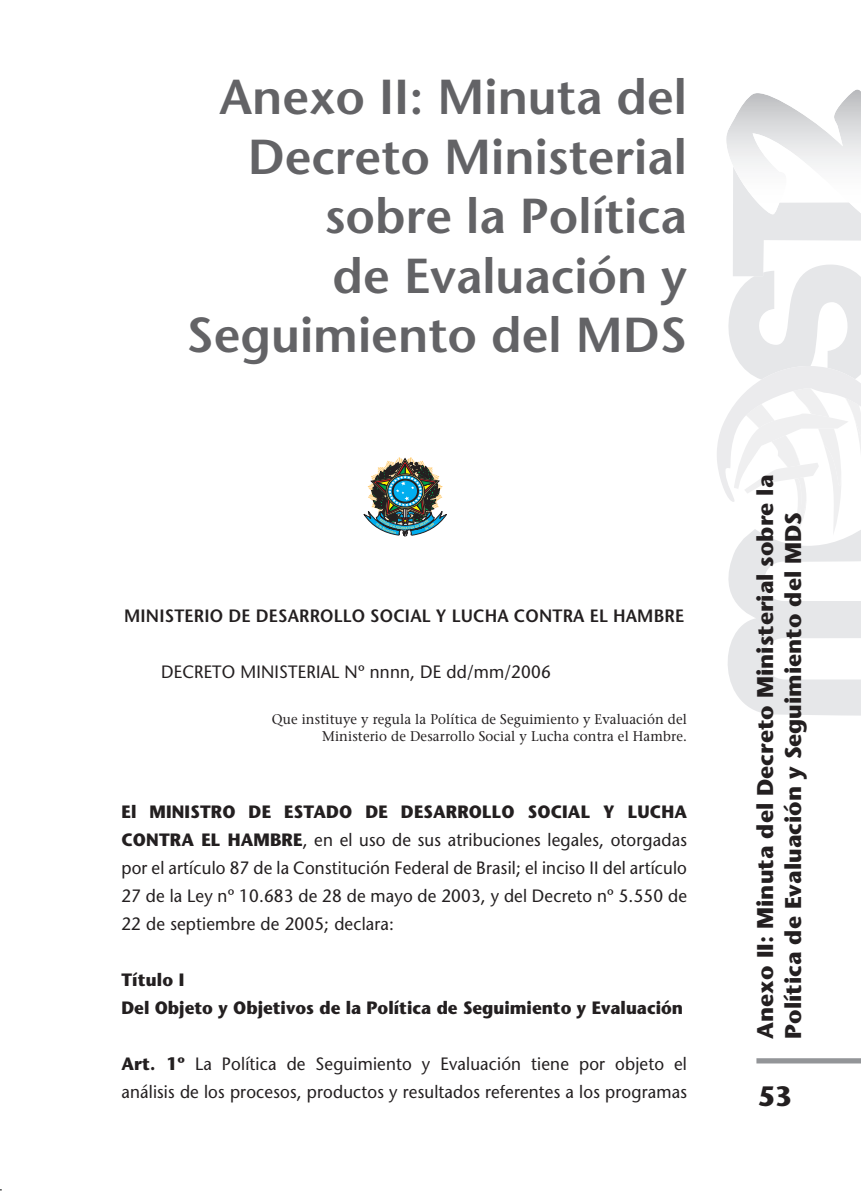
<style>
.page{position:relative;width:861px;height:1195px;background:#fff}
.page>*{position:absolute;margin:0;border:0;box-sizing:border-box;transform-origin:0 0}
.t1{font:600 49px/59.5px "Stone Sans Std";color:#636366;text-align:right}
.t2{font:700 28px "Stone Sans Std";color:#231f20;scale:.95 1}
.t3{font:700 22.75px/28px "Stone Sans Std";color:#231f20}
.t4{font:500 17.85px/28px "Stone Sans Std";letter-spacing:.01em;color:#231f20;text-align:justify;scale:.95 1}
.t5{font:700 17.85px/28px "Stone Sans Std";color:#231f20;scale:.95 1}
.t6{font:600 17.85px "Stone Sans Std";letter-spacing:.01em;color:#231f20;scale:.95 1}
.t7{font:500 14px/17.5px "Stone Serif Std";letter-spacing:.01em;color:#231f20;text-align:right;scale:.95 1}
.s1{font-weight:700}
</style>
<div class="page">
<svg style="left:717px;top:89px;width:144px;height:626px"></svg>
<img style="left:364px;top:457px;width:83px;height:79px">
<div style="left:756px;top:1058px;width:105px;height:5px;background:#939598"></div>
<h1 class="t1" style="left:186px;top:67px;width:502px">Anexo II: Minuta del<br>Decreto Ministerial sobre la Política<br>de Evaluación y<br>Seguimiento del MDS</h1>
<p class="t6" style="left:124px;top:605px;width:591px">MINISTERIO DE DESARROLLO SOCIAL Y LUCHA CONTRA EL HAMBRE</p>
<p class="t4" style="left:161px;top:658px;width:412px">DECRETO MINISTERIAL Nº nnnn, DE dd/mm/2006</p>
<p class="t7" style="left:272px;top:710px;width:439px">Que instituye y regula la Política de Seguimiento y Evaluación del<br>Ministerio de Desarrollo Social y Lucha contra el Hambre.</p>
<p class="t4" style="left:121px;top:798px;width:597px"><span class="s1">El MINISTRO DE ESTADO DE DESARROLLO SOCIAL Y LUCHA CONTRA EL HAMBRE</span>, en el uso de sus atribuciones legales, otorgadas por el artículo 87 de la Constitución Federal de Brasil; el inciso II del artículo 27 de la Ley nº 10.683 de 28 de mayo de 2003, y del Decreto nº 5.550 de 22 de septiembre de 2005; declara:</p>
<p class="t5" style="left:121px;top:966px;width:593px">Título I<br>Del Objeto y Objetivos de la Política de Seguimiento y Evaluación</p>
<p class="t4" style="left:121px;top:1050px;width:597px"><span class="s1">Art. 1º</span> La Política de Seguimiento y Evaluación tiene por objeto el análisis de los procesos, productos y resultados referentes a los programas</p>
<p class="t3" style="left:751px;top:1038px;width:565px;rotate:-90deg">Anexo II: Minuta del Decreto Ministerial sobre la<br>Política de Evaluación y Seguimiento del MDS</p>
<h2 class="t2" style="left:758px;top:1079px;width:37px">53</h2>
</div>
